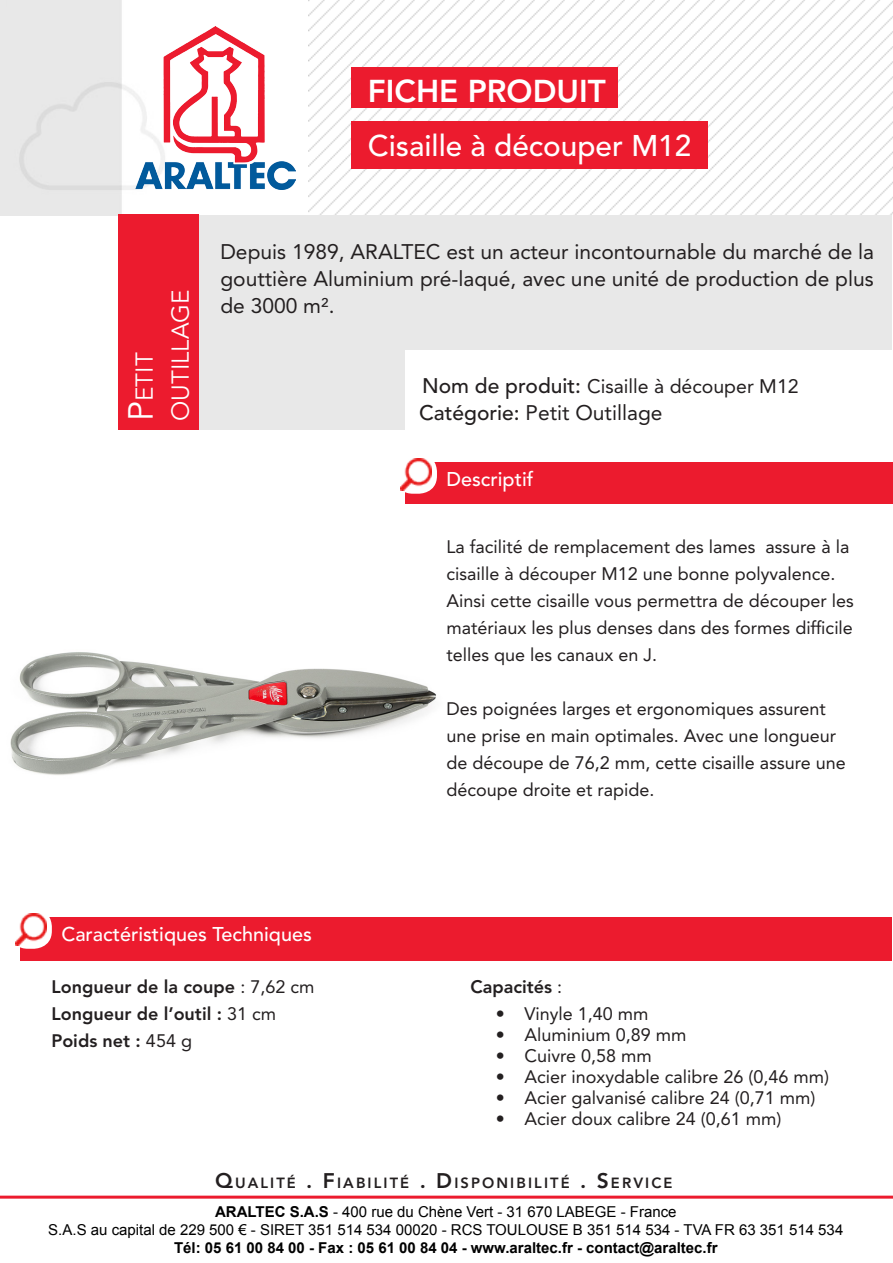
<style>
.page{position:relative;width:893px;height:1263px;background:#fff}
.page>*{position:absolute;margin:0;border:0;box-sizing:border-box;transform-origin:0 0}
.t1{font:800 31.35px "Avenir LT Std";color:#fff}
.t2{font:500 29.7px "Avenir LT Std";color:#fff}
.t3{font:24.3px "Avenir LT Std";color:#fff}
.t4{font:21px/27px "Avenir LT Std";color:#231f20;text-align:justify}
.t5{font:500 19.8px "Avenir LT Std";color:#fff}
.t6{font:19.5px "Avenir LT Std";color:#231f20}
.t7{font:18px/27px "Avenir LT Std";color:#231f20}
.t8{font:800 18px "Avenir LT Std";color:#231f20}
.t9{font:15px "Arial";color:#000}
.t10{font:700 15px "Arial";color:#000}
.t11{font:800 14.7px "Avenir LT Std";letter-spacing:.145em;color:#231f20}
.s1{font-size:34.65px}
.s2{font-weight:500;font-size:21px}
.s3{font-weight:500}
.s4{font-weight:400}
.s5{font-size:21px}
.s6{font-weight:700}
</style>
<div class="page">
<img style="left:10px;top:652px;width:426px;height:123px">
<img style="left:0;top:0;width:171px;height:215px">
<img style="left:135px;top:26px;width:160px;height:163px">
<hr style="left:0;top:1195px;width:893px;height:3px;background:#ec1b2e">
<img style="left:308px;top:0;width:585px;height:215px">
<div style="left:351px;top:67px;width:266px;height:41px;background:#ec1b2e"></div>
<div style="left:200px;top:215px;width:692px;height:215px;background:#e8e8e8"></div>
<div style="left:119px;top:214px;width:80px;height:216px;background:#ec1b2e"></div>
<div style="left:405px;top:350px;width:487px;height:81px;background:#fff"></div>
<div style="left:351px;top:122px;width:356px;height:47px;background:#ec1b2e"></div>
<div style="left:405px;top:462px;width:488px;height:42px;background:#ec1b2e"></div>
<div style="left:395px;top:453px;width:42px;height:41px;background:#fff;border-radius:18px"></div>
<img style="left:400px;top:459px;width:32px;height:31px">
<div style="left:20px;top:917px;width:872px;height:43px;background:#ec1b2e"></div>
<div style="left:10px;top:908px;width:42px;height:41px;background:#fff;border-radius:18px"></div>
<img style="left:15px;top:914px;width:32px;height:31px">
<p class="t3" style="left:130px;top:421px;width:70px;rotate:-90deg"><span class="s1">P</span>etit</p>
<p class="t3" style="left:166px;top:421px;width:133px;rotate:-90deg">outillage</p>
<p class="t1" style="left:368px;top:72px;width:240px">FICHE PRODUIT</p>
<p class="t2" style="left:368px;top:128px;width:325px">Cisaille à découper M12</p>
<p class="t4" style="left:220px;top:238px;width:655px">Depuis 1989, ARALTEC est un acteur incontournable du marché de la gouttière Aluminium pré-laqué, avec une unité de production de plus de 3000 m².</p>
<p class="t6" style="left:422px;top:375px;width:378px"><span class="s2">Nom de produit:</span> Cisaille à découper M12</p>
<p class="t4" style="left:419px;top:399px;width:245px"><span class="s3">Catégorie:</span> Petit Outillage</p>
<p class="t5" style="left:446px;top:468px;width:88px">Descriptif</p>
<p class="t7" style="left:446px;top:534px;width:409px">La facilité de remplacement des lames assure à la cisaille à découper M12 une bonne polyvalence.<br>Ainsi cette cisaille vous permettra de découper les matériaux les plus denses dans des formes difficile telles que les canaux en J.</p>
<p class="t7" style="left:446px;top:696px;width:401px">Des poignées larges et ergonomiques assurent une prise en main optimales. Avec une longueur de découpe de 76,2 mm, cette cisaille assure une découpe droite et rapide.</p>
<p class="t5" style="left:61px;top:923px;width:252px">Caractéristiques Techniques</p>
<p class="t8" style="left:51px;top:976px;width:265px">Longueur de la coupe <span class="s4">: 7,62 cm</span></p>
<p class="t8" style="left:51px;top:1003px;width:226px">Longueur de l’outil : <span class="s4">31 cm</span></p>
<p class="t8" style="left:51px;top:1030px;width:142px">Poids net : <span class="s4">454 g</span></p>
<p class="t8" style="left:470px;top:976px;width:93px">Capacités <span class="s4">:</span></p>
<p class="t7" style="left:496px;top:1000px;width:154px">• Vinyle 1,40 mm</p>
<p class="t7" style="left:496px;top:1021px;width:192px">• Aluminium 0,89 mm</p>
<p class="t7" style="left:496px;top:1042px;width:157px">• Cuivre 0,58 mm</p>
<p class="t7" style="left:496px;top:1063px;width:335px">• Acier inoxydable calibre 26 (0,46 mm)</p>
<p class="t7" style="left:496px;top:1084px;width:321px">• Acier galvanisé calibre 24 (0,71 mm)</p>
<p class="t7" style="left:496px;top:1105px;width:287px">• Acier doux calibre 24 (0,61 mm)</p>
<p class="t11" style="left:215px;top:1174px;width:459px"><span class="s5">Q</span>UALITÉ <span class="s5">. F</span>IABILITÉ <span class="s5">. D</span>ISPONIBILITÉ <span class="s5">. S</span>ERVICE</p>
<p class="t9" style="left:215px;top:1202px;width:463px"><span class="s6">ARALTEC S.A.S</span> - 400 rue du Chène Vert - 31 670 LABEGE - France</p>
<p class="t9" style="left:48px;top:1220px;width:796px">S.A.S au capital de 229 500 € - SIRET 351 514 534 00020 - RCS TOULOUSE B 351 514 534 - TVA FR 63 351 514 534</p>
<p class="t10" style="left:174px;top:1238px;width:545px">Tél: 05 61 00 84 00 - Fax : 05 61 00 84 04 - www.araltec.fr - contact@araltec.fr</p>
</div>
